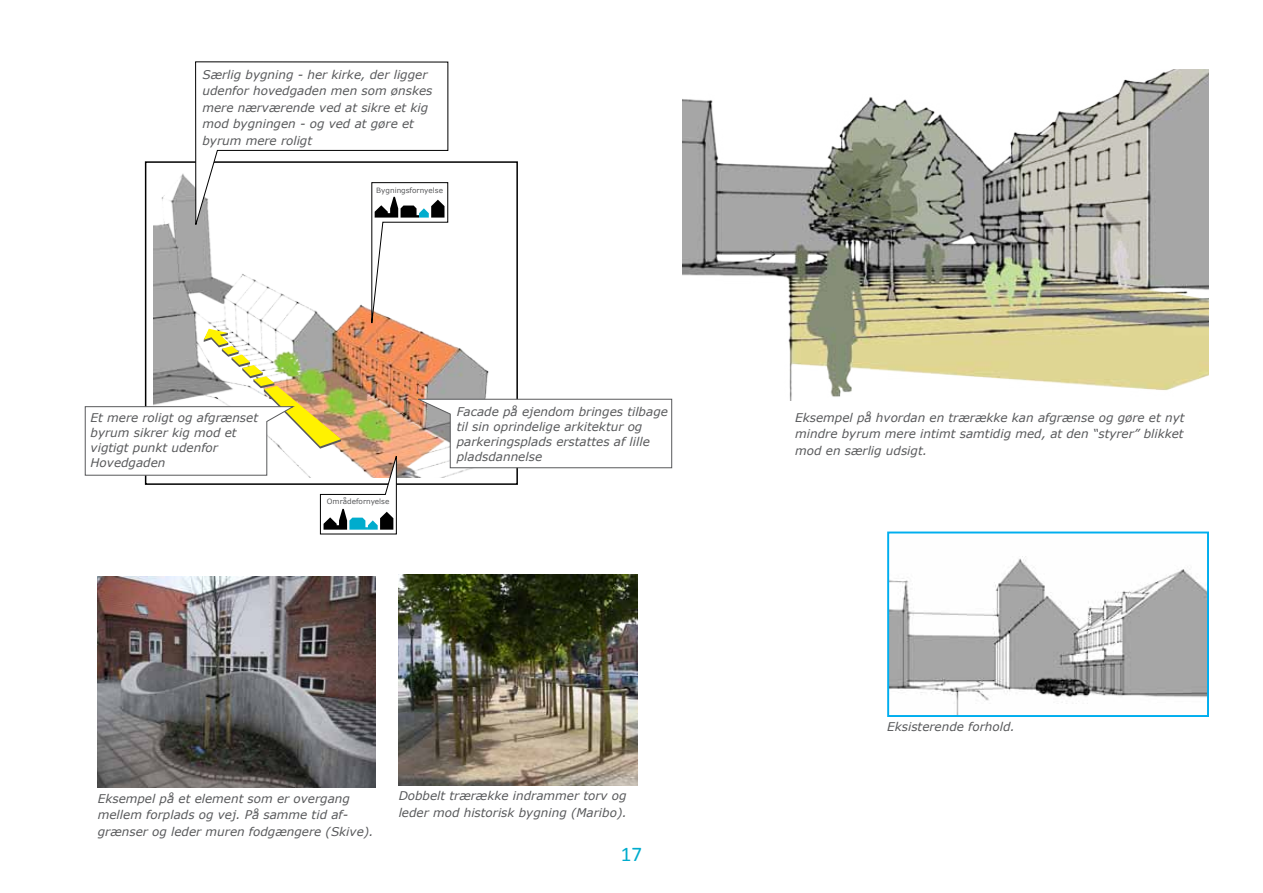
<style>
.page{position:relative;width:1263px;height:893px;background:#fff}
.page>*{position:absolute;margin:0;border:0;box-sizing:border-box;transform-origin:0 0}
.t1{font:21px "Calibri";color:#00accd}
.t2{font:italic 12px/16.5px "Verdana";color:#58595b}
.t3{font:7.35px "Verdana";color:#58595b}
</style>
<div class="page">
<img style="left:682px;top:70px;width:527px;height:331px">
<img style="left:890px;top:556px;width:316px;height:158px">
<div style="left:887px;top:531px;width:322px;height:186px;border:2px solid #00aeef"></div>
<img style="left:399px;top:575px;width:238px;height:211px">
<img style="left:98px;top:576px;width:278px;height:211px">
<svg style="left:85px;top:61px;width:587px;height:473px"></svg>
<p class="t2" style="left:202px;top:66px;width:232px">Særlig bygning - her kirke, der ligger udenfor hovedgaden men som ønskes mere nærværende ved at sikre et kig mod bygningen - og ved at gøre et byrum mere roligt</p>
<p class="t3" style="left:376px;top:185px;width:68px">Bygningsfornyelse</p>
<p class="t2" style="left:91px;top:410px;width:169px;line-height:15px">Et mere roligt og afgrænset byrum sikrer kig mod et vigtigt punkt udenfor<br>Hovedgaden</p>
<p class="t3" style="left:327px;top:497px;width:64px">Områdefornyelse</p>
<p class="t2" style="left:457px;top:404px;width:213px;line-height:15px">Facade på ejendom bringes tilbage til sin oprindelige arkitektur og parkeringsplads erstattes af lille pladsdannelse</p>
<p class="t2" style="left:98px;top:790px;width:277px">Eksempel på et element som er overgang mellem forplads og vej. På samme tid af&shy;grænser og leder muren fodgængere (Skive).</p>
<p class="t2" style="left:399px;top:788px;width:230px">Dobbelt trærække indrammer torv og leder mod historisk bygning (Maribo).</p>
<h1 class="t1" style="left:621px;top:840px;width:23px">17</h1>
<p class="t2" style="left:795px;top:409px;width:391px;text-align:justify">Eksempel på hvordan en trærække kan afgrænse og gøre et nyt mindre byrum mere intimt samtidig med, at den “styrer” blikket mod en særlig udsigt.</p>
<p class="t2" style="left:887px;top:719px;width:129px">Eksisterende forhold.</p>
</div>
